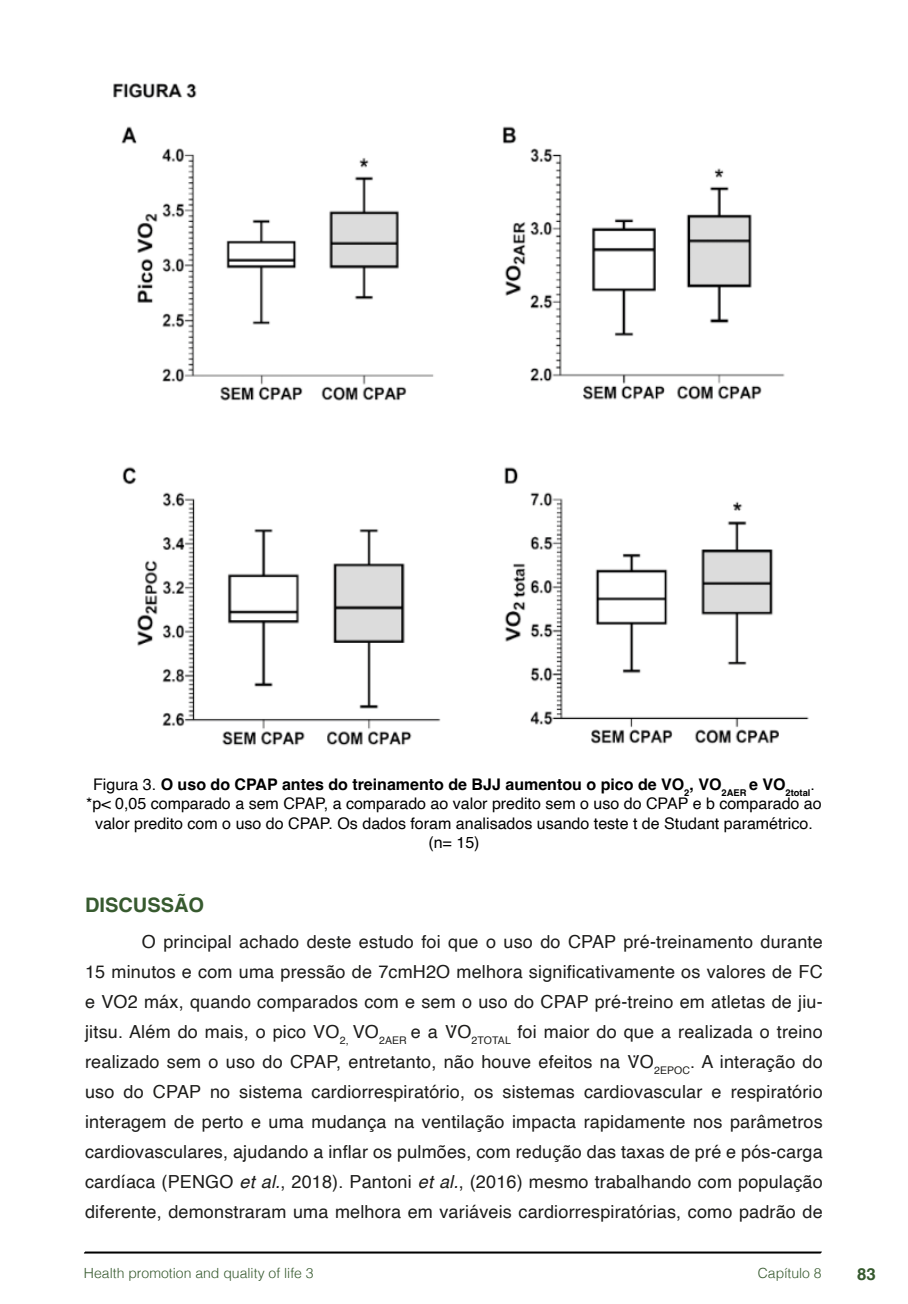
<style>
.page{position:relative;width:908px;height:1304px;background:#fff}
.page>*{position:absolute;margin:0;border:0;box-sizing:border-box;transform-origin:0 0}
.t1{font:700 20px "Helvetica";color:#375a2f}
.t2{font:18px/30px "Helvetica";letter-spacing:.01em;color:#1d1d1b;text-align:justify}
.t3{font:700 16.8px "Helvetica";color:#375a2f}
.t4{font:16px/19.2px "Helvetica";color:#000;text-align:center}
.t5{font:300 14px "Helvetica";color:#375a2f}
.s1{font-weight:700}
.s2{font-style:italic}
</style>
<div class="page">
<svg style="left:84px;top:1251px;width:737px;height:3px;background:#515151"></svg>
<img style="left:113px;top:83px;width:696px;height:663px">
<p class="t4" style="left:86px;top:775px;width:736px">Figura 3. <span class="s1">O uso do CPAP antes do treinamento de BJJ aumentou o pico de VO</span><sub>2</sub><span class="s1">, VO</span><sub>2AER</sub> <span class="s1">e VO</span><sub>2total</sub>. *p&lt; 0,05 comparado a sem CPAP, a comparado ao valor predito sem o uso do CPAP e b comparado ao valor predito com o uso do CPAP. Os dados foram analisados usando teste t de Studant paramétrico. (n= 15)</p>
<p class="t1" style="left:85px;top:893px;width:120px">DISCUSSÃO</p>
<p class="t2" style="left:85px;top:927px;width:739px;text-indent:57px">O principal achado deste estudo foi que o uso do CPAP pré-treinamento durante 15 minutos e com uma pressão de 7cmH2O melhora significativamente os valores de FC e VO2 máx, quando comparados com e sem o uso do CPAP pré-treino em atletas de jiu&shy;jitsu. Além do mais, o pico VO<sub>2,</sub> VO<sub>2AER</sub> e a V̇O<sub>2TOTAL</sub> foi maior do que a realizada o treino realizado sem o uso do CPAP, entretanto, não houve efeitos na V̇O<sub>2EPOC</sub>. A interação do uso do CPAP no sistema cardiorrespiratório, os sistemas cardiovascular e respiratório interagem de perto e uma mudança na ventilação impacta rapidamente nos parâmetros cardiovasculares, ajudando a inflar os pulmões, com redução das taxas de pré e pós-carga cardíaca (PENGO <span class="s2">et al.</span>, 2018). Pantoni <span class="s2">et al.</span>, (2016) mesmo trabalhando com população diferente, demonstraram uma melhora em variáveis cardiorrespiratórias, como padrão de</p>
<p class="t5" style="left:84px;top:1261px;width:231px">Health promotion and quality of life 3</p>
<p class="t5" style="left:757px;top:1261px;width:65px">Capítulo 8</p>
<p class="t3" style="left:856px;top:1264px;width:20px">83</p>
</div>
